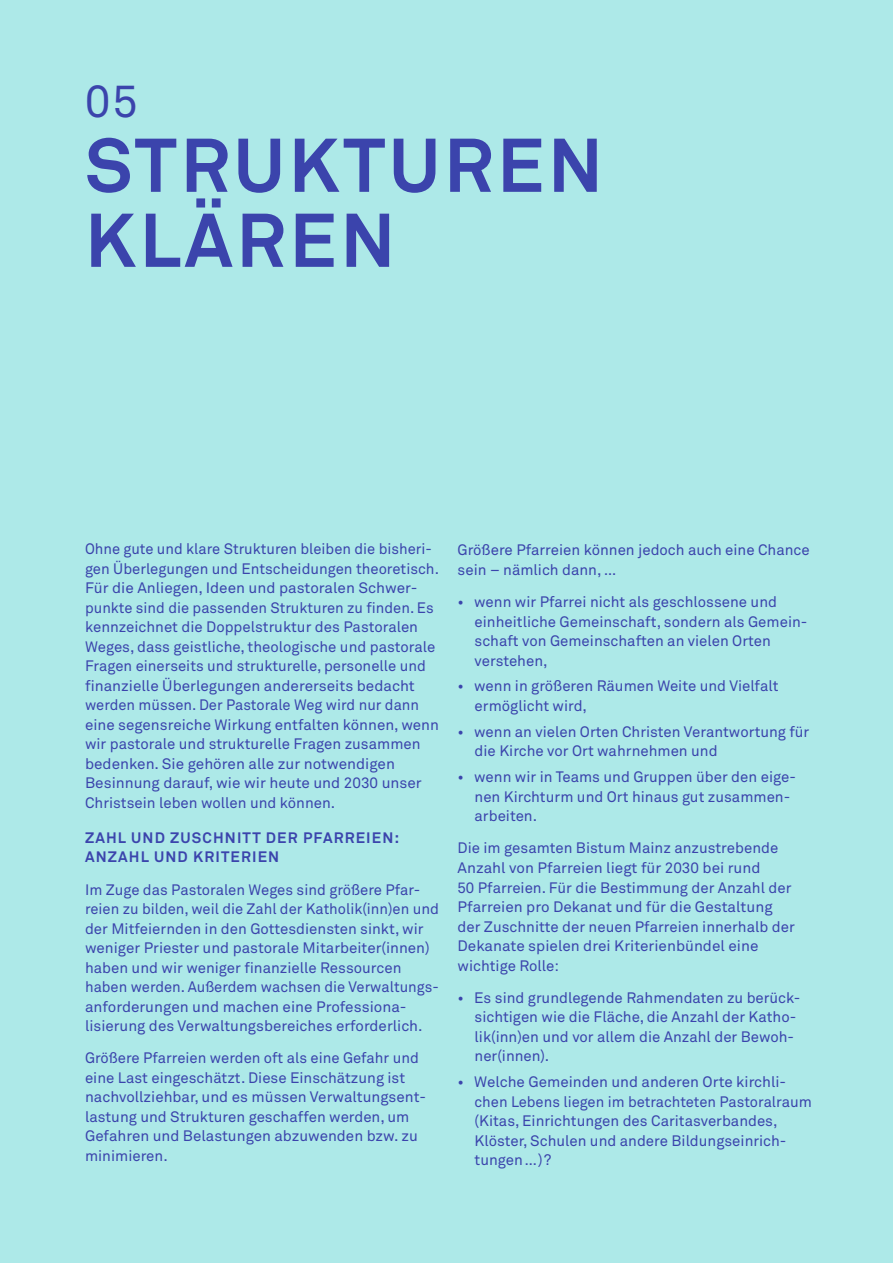
<style>
.page{position:relative;width:893px;height:1263px;background:#ade9e8}
.page>*{position:absolute;margin:0;border:0;box-sizing:border-box;transform-origin:0 0}
.t1{font:700 75px/75px "Akkurat";letter-spacing:.05em;color:#3b44ac}
.t2{font:45px "Akkurat";color:#3b44ac}
.t3{font:15px/19.5px "Akkurat";color:#3b44ac}
.t4{font:700 15px/19.5px "Akkurat";letter-spacing:.075em;color:#3b44ac}
</style>
<div class="page">
<h2 class="t2" style="left:85px;top:73px;width:54px">05</h2>
<h1 class="t1" style="left:85px;top:127px;width:519px">STRUKTUREN<br>KLÄREN</h1>
<p class="t3" style="left:85px;top:539px;width:355px">Ohne gute und klare Strukturen bleiben die bisheri&shy;gen Überlegungen und Entscheidungen theoretisch.<br>Für die Anliegen, Ideen und pastoralen Schwer&shy;punkte sind die passenden Strukturen zu finden. Es kennzeichnet die Doppelstruktur des Pastoralen Weges, dass geistliche, theologische und pastorale Fragen einerseits und strukturelle, personelle und finanzielle Überlegungen andererseits bedacht werden müssen. Der Pastorale Weg wird nur dann eine segensreiche Wirkung entfalten können, wenn wir pastorale und strukturelle Fragen zusammen bedenken. Sie gehören alle zur notwendigen Besinnung darauf, wie wir heute und 2030 unser Christsein leben wollen und können.</p>
<p class="t4" style="left:85px;top:828px;width:316px">ZAHL UND ZUSCHNITT DER PFARREIEN:<br>ANZAHL UND KRITERIEN</p>
<p class="t3" style="left:85px;top:879px;width:356px">Im Zuge das Pastoralen Weges sind größere Pfar&shy;reien zu bilden, weil die Zahl der Katholik(inn)en und der Mitfeiernden in den Gottesdiensten sinkt, wir weniger Priester und pastorale Mitarbeiter(innen) haben und wir weniger finanzielle Ressourcen haben werden. Außerdem wachsen die Verwaltungs&shy;anforderungen und machen eine Professiona&shy;lisierung des Verwaltungsbereiches erforderlich.</p>
<p class="t3" style="left:85px;top:1048px;width:343px">Größere Pfarreien werden oft als eine Gefahr und eine Last eingeschätzt. Diese Einschätzung ist nachvollziehbar, und es müssen Verwaltungsent&shy;lastung und Strukturen geschaffen werden, um Gefahren und Belastungen abzuwenden bzw. zu minimieren.</p>
<p class="t3" style="left:458px;top:540px;width:354px">Größere Pfarreien können jedoch auch eine Chance sein – nämlich dann, …</p>
<p class="t3" style="left:475px;top:592px;width:334px;text-indent:-17px">• wenn wir Pfarrei nicht als geschlossene und einheitliche Gemeinschaft, sondern als Gemein&shy;schaft von Gemeinschaften an vielen Orten verstehen,</p>
<p class="t3" style="left:475px;top:676px;width:305px;text-indent:-17px">• wenn in größeren Räumen Weite und Vielfalt ermöglicht wird,</p>
<p class="t3" style="left:475px;top:721px;width:336px;text-indent:-17px">• wenn an vielen Orten Christen Verantwortung für die Kirche vor Ort wahrnehmen und</p>
<p class="t3" style="left:475px;top:767px;width:323px;text-indent:-17px">• wenn wir in Teams und Gruppen über den eige&shy;nen Kirchturm und Ort hinaus gut zusammen&shy;arbeiten.</p>
<p class="t3" style="left:458px;top:838px;width:339px">Die im gesamten Bistum Mainz anzustrebende Anzahl von Pfarreien liegt für 2030 bei rund<br>50 Pfarreien. Für die Bestimmung der Anzahl der Pfarreien pro Dekanat und für die Gestaltung der Zuschnitte der neuen Pfarreien innerhalb der Dekanate spielen drei Kriterienbündel eine wichtige Rolle:</p>
<p class="t3" style="left:475px;top:987px;width:327px;text-indent:-17px">• Es sind grundlegende Rahmendaten zu berück&shy;sichtigen wie die Fläche, die Anzahl der Katho&shy;lik(inn)en und vor allem die Anzahl der Bewoh&shy;ner(innen).</p>
<p class="t3" style="left:475px;top:1072px;width:339px;text-indent:-17px">• Welche Gemeinden und anderen Orte kirchli&shy;chen Lebens liegen im betrachteten Pastoralraum (Kitas, Einrichtungen des Caritasverbandes, Klöster, Schulen und andere Bildungseinrich&shy;tungen…)?</p>
</div>
